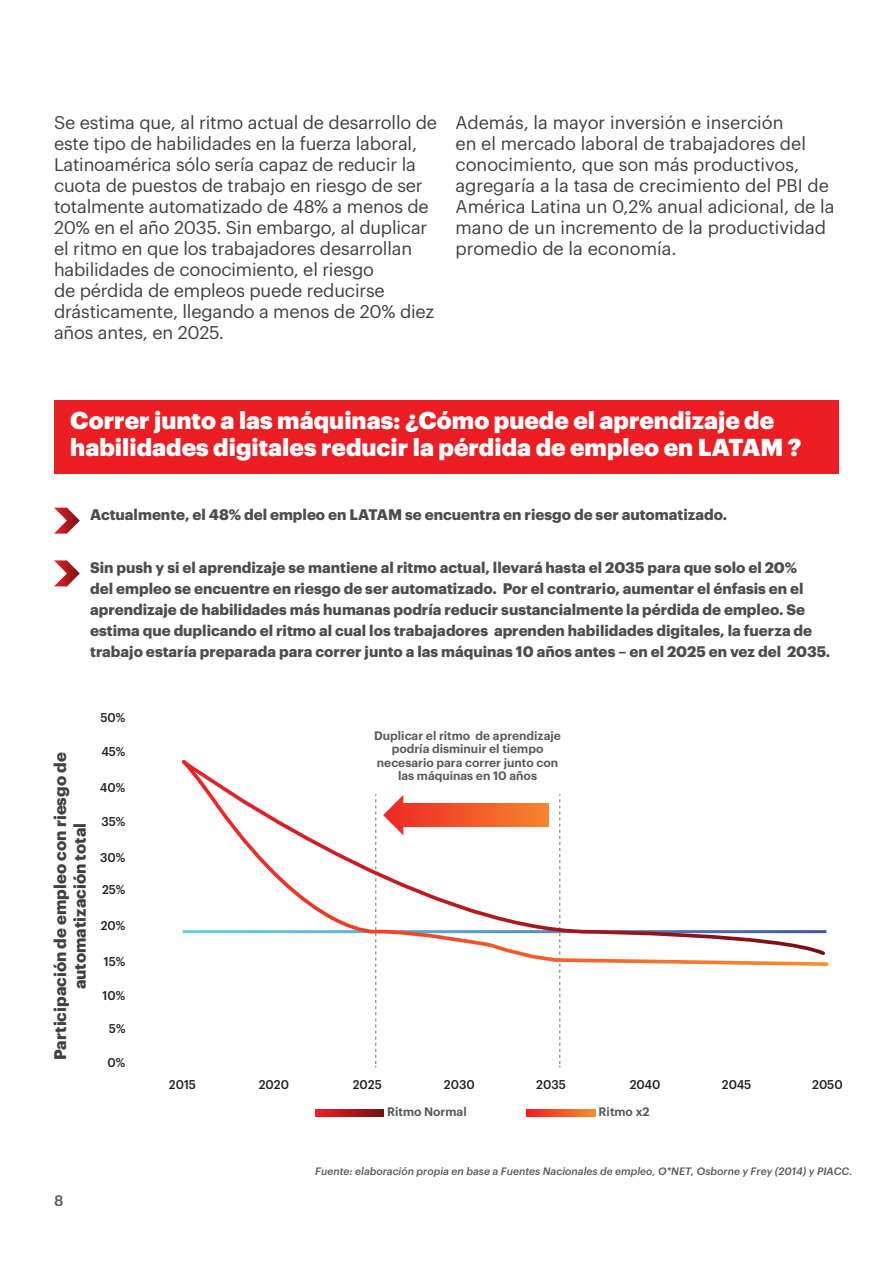
<style>
.page{position:relative;width:893px;height:1263px;background:#fff}
.page>*{position:absolute;margin:0;border:0;box-sizing:border-box;transform-origin:0 0}
.t1{font:900 24px/27px "Graphik";color:#fff}
.t2{font:18px/21px "Graphik";letter-spacing:-.01em;color:#404041}
.t3{font:700 16.5px/19.8px "Graphik";color:#404041;text-align:center}
.t4{font:700 15px/21px "Graphik";color:#4d4d4f}
.t5{font:500 15px "Graphik";color:#58595b}
.t6{font:500 12.45px "Graphik";color:#231f20;scale:.95 1}
.t7{font:600 12px/13.5px "Graphik";color:#58595b;text-align:center}
.t8{font:italic 500 10.5px "Graphik";color:#58595b}
</style>
<div class="page">
<svg style="left:375px;top:969px;width:1px;height:98px"></svg>
<svg style="left:559px;top:969px;width:1px;height:98px"></svg>
<svg style="left:182px;top:760px;width:647px;height:207px"></svg>
<svg style="left:383px;top:795px;width:20px;height:40px"></svg>
<div style="left:403px;top:804px;width:146px;height:22px;background:linear-gradient(to right,#ef3226,#f6862d)"></div>
<div style="left:54px;top:400px;width:785px;height:73px;background:#ec1e24"></div>
<svg style="left:54px;top:508px;width:26px;height:26px"></svg>
<svg style="left:54px;top:560px;width:26px;height:26px"></svg>
<svg style="left:315px;top:1109px;width:69px;height:7px"></svg>
<svg style="left:527px;top:1109px;width:68px;height:7px"></svg>
<p class="t2" style="left:54px;top:110px;width:385px">Se estima que, al ritmo actual de desarrollo de este tipo de habilidades en la fuerza laboral, Latinoamérica sólo sería capaz de reducir la cuota de puestos de trabajo en riesgo de ser totalmente automatizado de 48% a menos de 20% en el año 2035. Sin embargo, al duplicar el ritmo en que los trabajadores desarrollan habilidades de conocimiento, el riesgo<br>de pérdida de empleos puede reducirse drásticamente, llegando a menos de 20% diez años antes, en 2025.</p>
<p class="t2" style="left:455px;top:110px;width:381px">Además, la mayor inversión e inserción<br>en el mercado laboral de trabajadores del conocimiento, que son más productivos, agregaría a la tasa de crecimiento del PBI de América Latina un 0,2% anual adicional, de la mano de un incremento de la productividad promedio de la economía.</p>
<h1 class="t1" style="left:70px;top:405px;width:733px">Correr junto a las máquinas: ¿Cómo puede el aprendizaje de habilidades digitales reducir la pérdida de empleo en LATAM ?</h1>
<p class="t4" style="left:90px;top:503px;width:639px">Actualmente, el 48% del empleo en LATAM se encuentra en riesgo de ser automatizado.</p>
<p class="t4" style="left:90px;top:555px;width:742px">Sin push y si el aprendizaje se mantiene al ritmo actual, llevará hasta el 2035 para que solo el 20%<br>del empleo se encuentre en riesgo de ser automatizado. Por el contrario, aumentar el énfasis en el aprendizaje de habilidades más humanas podría reducir sustancialmente la pérdida de empleo. Se estima que duplicando el ritmo al cual los trabajadores aprenden habilidades digitales, la fuerza de trabajo estaría preparada para correr junto a las máquinas 10 años antes – en el 2025 en vez del 2035.</p>
<p class="t3" style="left:49px;top:1060px;width:309px;rotate:-90deg">Participación de empleo con riesgo de automatización total</p>
<p class="t6" style="left:100px;top:708px;width:28px">50%</p>
<p class="t6" style="left:101px;top:742px;width:27px">45%</p>
<p class="t6" style="left:100px;top:778px;width:28px">40%</p>
<p class="t6" style="left:102px;top:812px;width:26px">35%</p>
<p class="t6" style="left:100px;top:848px;width:28px">30%</p>
<p class="t6" style="left:102px;top:880px;width:26px">25%</p>
<p class="t6" style="left:101px;top:916px;width:27px">20%</p>
<p class="t6" style="left:104px;top:951px;width:24px">15%</p>
<p class="t6" style="left:103px;top:985px;width:25px">10%</p>
<p class="t6" style="left:109px;top:1019px;width:19px">5%</p>
<p class="t6" style="left:107px;top:1053px;width:20px">0%</p>
<p class="t5" style="left:54px;top:1189px;width:11px">8</p>
<p class="t7" style="left:374px;top:727px;width:188px">Duplicar el ritmo de aprendizaje podría disminuir el tiempo necesario para correr junto con las máquinas en 10 años</p>
<p class="t6" style="left:169px;top:1075px;width:30px">2015</p>
<p class="t6" style="left:259px;top:1075px;width:33px">2020</p>
<p class="t6" style="left:353px;top:1075px;width:32px">2025</p>
<p class="t6" style="left:444px;top:1075px;width:34px">2030</p>
<p class="t6" style="left:536px;top:1075px;width:33px">2035</p>
<p class="t6" style="left:630px;top:1075px;width:34px">2040</p>
<p class="t6" style="left:722px;top:1075px;width:33px">2045</p>
<p class="t6" style="left:812px;top:1075px;width:34px">2050</p>
<p class="t7" style="left:387px;top:1104px;width:81px">Ritmo Normal</p>
<p class="t7" style="left:599px;top:1104px;width:53px">Ritmo x2</p>
<p class="t8" style="left:315px;top:1163px;width:539px">Fuente: elaboración propia en base a Fuentes Nacionales de empleo, O*NET, Osborne y Frey (2014) y PIACC.</p>
</div>
